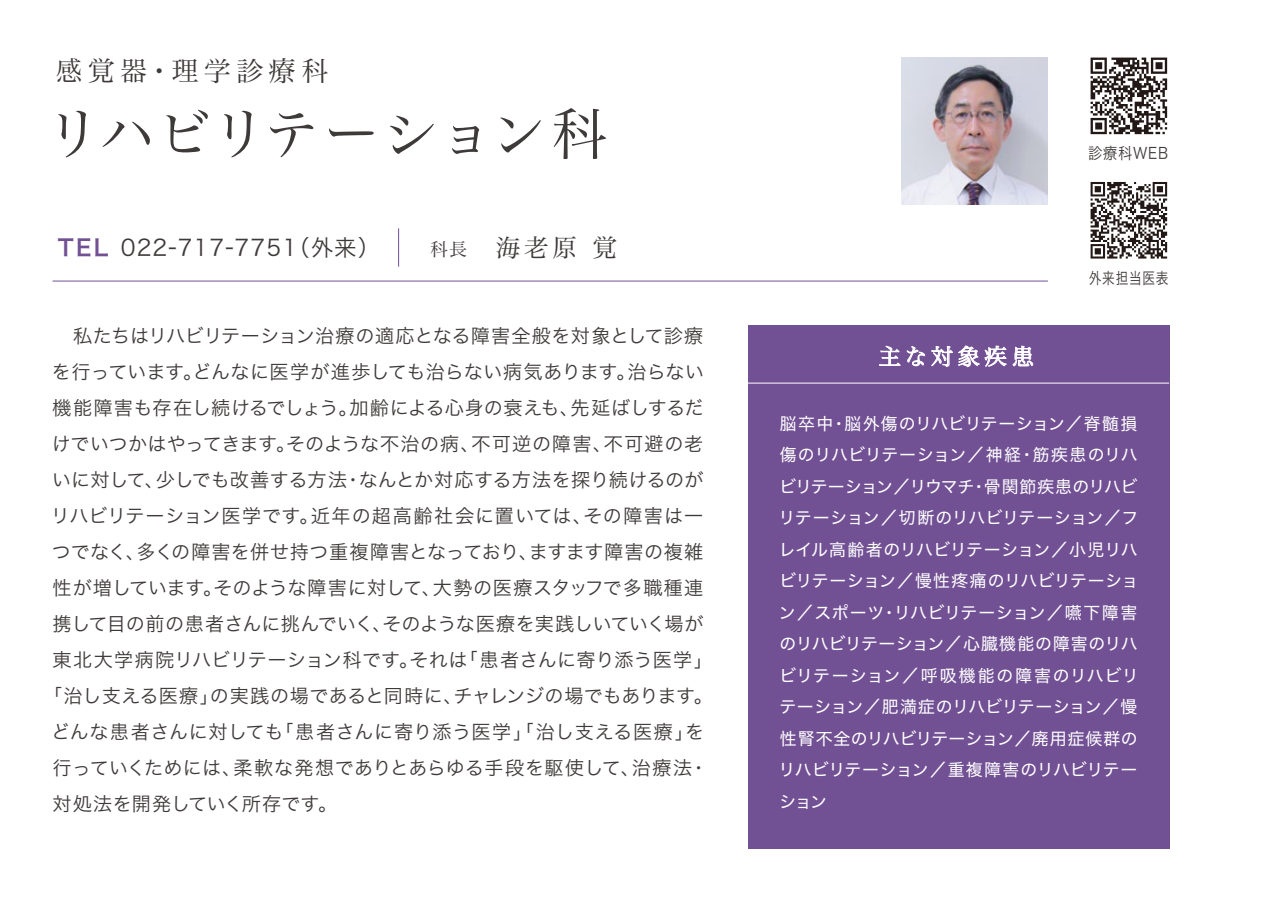
<style>
.page{position:relative;width:1263px;height:904px;background:#fff}
.page>*{position:absolute;margin:0;border:0;box-sizing:border-box;transform-origin:0 0}
.t1{font:56.25px "Hiragino Serif Upr W3";letter-spacing:-.025em;color:#3e3a39}
.t2{font:27px "Hiragino Serif Upr W3";letter-spacing:.2em;color:#3e3a39}
.t3{font:24.75px "Hiragino Serif Upr W3";color:#3e3a39}
.t4{font:22.5px "Hiragino Sans Upr W3";letter-spacing:.05em;color:#3e3a39}
.t5{font:22.5px "Hiragino Serif Upr W3";letter-spacing:.2em;color:#fff}
.t6{font:19.12px "Hiragino Sans Upr W3";letter-spacing:.01em;color:#3e3a39}
.t7{font:19.12px "Hiragino Sans Upr W3";letter-spacing:-.01em;color:#3e3a39}
.t8{font:19.12px "Hiragino Sans Upr W3";letter-spacing:.04em;color:#3e3a39}
.t9{font:16.88px/31.5px "Hiragino Sans W4";letter-spacing:-.035em;color:#fff;text-align:justify}
.t10{font:15.75px "Hira Kaku DS W3";letter-spacing:.06em;color:#3e3a39;scale:.9 1}
.t11{font:15.75px "Hira Kaku DS W3";letter-spacing:.06em;color:#3e3a39;scale:.8 1}
.s1{font-family:"Hiragino Sans Upr W6";color:#715094}
.s2{font-size:18px}
.s3{font-family:"Hira Kaku DS W4"}
</style>
<div class="page">
<div style="left:748px;top:325px;width:421px;height:523px;background:#715094"></div>
<svg style="left:879px;top:345px;width:46px;height:21px"></svg>
<svg style="left:931px;top:345px;width:102px;height:22px"></svg>
<hr style="left:748px;top:382px;width:421px;height:1px;background:#fff">
<hr style="left:53px;top:280px;width:995px;height:1px;background:#715094">
<hr style="left:398px;top:228px;width:1px;height:38px;background:#715094">
<img style="left:901px;top:58px;width:147px;height:146px">
<svg style="left:1090px;top:58px;width:77px;height:76px"></svg>
<svg style="left:1090px;top:182px;width:77px;height:76px"></svg>
<h2 class="t2" style="left:55px;top:48px;width:274px">感覚器・理学診療科</h2>
<h1 class="t1" style="left:45px;top:86px;width:563px">リハビリテーション科</h1>
<p class="t4" style="left:58px;top:228px;width:324px"><span class="s1">TEL</span> 022-717-7751（外来）</p>
<p class="t3" style="left:430px;top:227px;width:189px"><span class="s2">科長</span> 海老原 覚</p>
<p class="t6" style="left:53px;top:318px;width:652px">　私たちはリハビリテーション治療の適応となる障害全般を対象として診療</p>
<p class="t6" style="left:52px;top:354px;width:653px">を行っています。どんなに医学が進歩しても治らない病気あります。治らない</p>
<p class="t6" style="left:53px;top:390px;width:653px">機能障害も存在し続けるでしょう。加齢による心身の衰えも、先延ばしするだ</p>
<p class="t6" style="left:52px;top:426px;width:653px">けでいつかはやってきます。そのような不治の病、不可逆の障害、不可避の老</p>
<p class="t6" style="left:52px;top:462px;width:653px">いに対して、少しでも改善する方法・なんとか対応する方法を探り続けるのが</p>
<p class="t8" style="left:51px;top:498px;width:654px">リハビリテーション医学です。近年の超高齢社会に置いては、その障害は一</p>
<p class="t6" style="left:52px;top:534px;width:653px">つでなく、多くの障害を併せ持つ重複障害となっており、ますます障害の複雑</p>
<p class="t6" style="left:53px;top:570px;width:652px">性が増しています。そのような障害に対して、大勢の医療スタッフで多職種連</p>
<p class="t7" style="left:53px;top:606px;width:652px">携して目の前の患者さんに挑んでいく、そのような医療を実践しいていく場が</p>
<p class="t6" style="left:53px;top:642px;width:662px">東北大学病院リハビリテーション科です。それは「患者さんに寄り添う医学」</p>
<p class="t6" style="left:43px;top:678px;width:671px">「治し支える医療」の実践の場であると同時に、チャレンジの場でもあります。</p>
<p class="t6" style="left:51px;top:714px;width:655px">どんな患者さんに対しても「患者さんに寄り添う医学」「治し支える医療」を</p>
<p class="t6" style="left:53px;top:750px;width:657px">行っていくためには、柔軟な発想でありとあらゆる手段を駆使して、治療法・</p>
<p class="t6" style="left:53px;top:786px;width:286px">対処法を開発していく所存です。</p>
<p class="t10" style="left:1088px;top:143px;width:91px">診療科WEB</p>
<p class="t5" style="left:878px;top:337px;width:157px">主な対象疾患</p>
<p class="t11" style="left:1089px;top:268px;width:101px">外来担当医表</p>
<p class="t9" style="left:778px;top:406px;width:362px"><span class="s3">脳卒中</span>・<span class="s3">脳外傷</span>のリハビリテーション／<span class="s3">脊髄損傷</span>のリハビリテーション／<span class="s3">神経</span>・<span class="s3">筋疾患</span>のリハビリテーション／リウマチ・<span class="s3">骨関節疾患</span>のリハビリテーション／<span class="s3">切断</span>のリハビリテーション／フレイル<span class="s3">高齢者</span>のリハビリテーション／<span class="s3">小児</span>リハビリテーション／<span class="s3">慢性疼痛</span>のリハビリテーション／スポーツ・リハビリテーション／<span class="s3">嚥下障害</span>のリハビリテーション／<span class="s3">心臓機能</span>の<span class="s3">障害</span>のリハビリテーション／<span class="s3">呼吸機能</span>の<span class="s3">障害</span>のリハビリテーション／<span class="s3">肥満症</span>のリハビリテーション／<span class="s3">慢性腎不全</span>のリハビリテーション／<span class="s3">廃用症候群</span>のリハビリテーション／<span class="s3">重複障害</span>のリハビリテーション</p>
</div>
